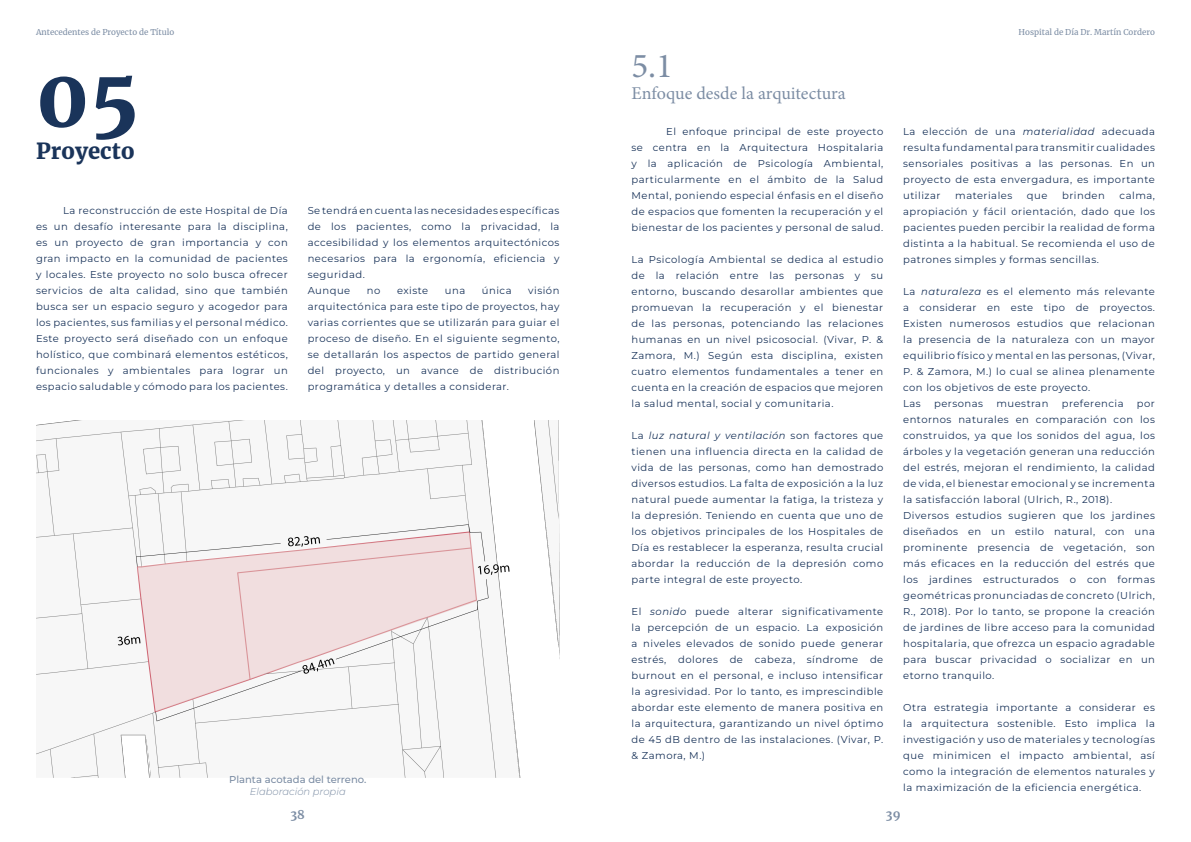
<style>
.page{position:relative;width:1191px;height:842px;background:#fff}
.page>*{position:absolute;margin:0;border:0;box-sizing:border-box;transform-origin:0 0}
.t1{font:900 80px "Merriweather";color:#1a345a}
.subtitulo{font:35px "Minion Pro";color:#7c8da4}
.t2{font:900 22px "Merriweather";color:#1a345a}
.subtitulo-2{font:18px "Minion Pro";color:#7c8da4}
.t3{font:700 12px "Merriweather";color:#7c8da4}
.Estilo_de_párrafo_1{font:10px/16px "Montserrat";letter-spacing:.05em;color:#1a345a;text-align:justify}
.pie{font:500 10px "Montserrat";color:#7c8da4}
.pie-2{font:italic 300 10px "Montserrat";color:#7c8da4}
.t4{font:8px "Merriweather";color:#7c8da4}
.s1{font-style:italic}
</style>
<div class="page">
<img style="left:36px;top:421px;width:523px;height:356px">
<p class="t4" style="left:36px;top:26px;width:140px">Antecedentes de Proyecto de Título</p>
<p class="t4" style="left:1018px;top:26px;width:138px">Hospital de Día Dr. Martín Cordero</p>
<p class="t1" style="left:36px;top:42px;width:105px">05</p>
<p class="t2" style="left:36px;top:136px;width:100px">Proyecto</p>
<p class="Estilo_de_párrafo_1" style="left:36px;top:202px;width:253px;text-indent:27px">La reconstrucción de este Hospital de Día es un desafío interesante para la disciplina, es un proyecto de gran importancia y con gran impacto en la comunidad de pacientes y locales. Este proyecto no solo busca ofrecer servicios de alta calidad, sino que también busca ser un espacio seguro y acogedor para los pacientes, sus familias y el personal médico.</p>
<p class="Estilo_de_párrafo_1" style="left:36px;top:330px;width:253px">Este proyecto será diseñado con un enfoque holístico, que combinará elementos estéticos, funcionales y ambientales para lograr un espacio saludable y cómodo para los pacientes.</p>
<p class="Estilo_de_párrafo_1" style="left:308px;top:202px;width:253px">Se tendrá en cuenta las necesidades específicas de los pacientes, como la privacidad, la accesibilidad y los elementos arquitectónicos necesarios para la ergonomía, eficiencia y seguridad.</p>
<p class="Estilo_de_párrafo_1" style="left:308px;top:282px;width:44px">Aunque</p>
<p class="Estilo_de_párrafo_1" style="left:367px;top:282px;width:15px">no</p>
<p class="Estilo_de_párrafo_1" style="left:397px;top:282px;width:33px">existe</p>
<p class="Estilo_de_párrafo_1" style="left:445px;top:282px;width:22px">una</p>
<p class="Estilo_de_párrafo_1" style="left:482px;top:282px;width:31px">única</p>
<p class="Estilo_de_párrafo_1" style="left:308px;top:282px;width:253px;text-indent:221px">visión arquitectónica para este tipo de proyectos, hay varias corrientes que se utilizarán para guiar el proceso de diseño. En el siguiente segmento, se detallarán los aspectos de partido general del proyecto, un avance de distribución programática y detalles a considerar.</p>
<p class="pie" style="left:229px;top:773px;width:139px">Planta acotada del terreno.</p>
<p class="pie-2" style="left:250px;top:785px;width:97px">Elaboración propia</p>
<p class="subtitulo" style="left:631px;top:43px;width:43px">5.1</p>
<p class="subtitulo-2" style="left:631px;top:81px;width:216px">Enfoque desde la arquitectura</p>
<p class="Estilo_de_párrafo_1" style="left:631px;top:123px;width:253px;text-indent:35px">El enfoque principal de este proyecto se centra en la Arquitectura Hospitalaria y la aplicación de Psicología Ambiental, particularmente en el ámbito de la Salud Mental, poniendo especial énfasis en el diseño de espacios que fomenten la recuperación y el bienestar de los pacientes y personal de salud.</p>
<p class="Estilo_de_párrafo_1" style="left:631px;top:251px;width:253px">La Psicología Ambiental se dedica al estudio de la relación entre las personas y su entorno, buscando desarollar ambientes que promuevan la recuperación y el bienestar de las personas, potenciando las relaciones humanas en un nivel psicosocial. (Vivar, P. &amp; Zamora, M.) Según esta disciplina, existen cuatro elementos fundamentales a tener en cuenta en la creación de espacios que mejoren la salud mental, social y comunitaria.</p>
<p class="Estilo_de_párrafo_1" style="left:631px;top:427px;width:253px">La <span class="s1">luz natural y ventilación</span> son factores que tienen una influencia directa en la calidad de vida de las personas, como han demostrado diversos estudios. La falta de exposición a la luz natural puede aumentar la fatiga, la tristeza y la depresión. Teniendo en cuenta que uno de los objetivos principales de los Hospitales de Día es restablecer la esperanza, resulta crucial abordar la reducción de la depresión como parte integral de este proyecto.</p>
<p class="Estilo_de_párrafo_1" style="left:631px;top:603px;width:253px">El <span class="s1">sonido</span> puede alterar significativamente la percepción de un espacio. La exposición a niveles elevados de sonido puede generar estrés, dolores de cabeza, síndrome de burnout en el personal, e incluso intensificar la agresividad. Por lo tanto, es imprescindible abordar este elemento de manera positiva en la arquitectura, garantizando un nivel óptimo de 45 dB dentro de las instalaciones. (Vivar, P. &amp; Zamora, M.)</p>
<p class="Estilo_de_párrafo_1" style="left:903px;top:123px;width:253px">La elección de una <span class="s1">materialidad</span> adecuada resulta fundamental para transmitir cualidades sensoriales positivas a las personas. En un proyecto de esta envergadura, es importante utilizar</p>
<p class="Estilo_de_párrafo_1" style="left:903px;top:187px;width:253px;text-indent:216px">calma, apropiación y fácil orientación, dado que los pacientes pueden percibir la realidad de forma distinta a la habitual. Se recomienda el uso de patrones simples y formas sencillas.</p>
<p class="Estilo_de_párrafo_1" style="left:903px;top:283px;width:253px">La <span class="s1">naturaleza</span> es el elemento más relevante a considerar en este tipo de proyectos.<br>Existen numerosos estudios que relacionan la presencia de la naturaleza con un mayor equilibrio físico y mental en las personas, (Vivar, P. &amp; Zamora, M.) lo cual se alinea plenamente con los objetivos de este proyecto.</p>
<p class="Estilo_de_párrafo_1" style="left:903px;top:395px;width:19px">Las</p>
<p class="Estilo_de_párrafo_1" style="left:934px;top:395px;width:50px">personas</p>
<p class="Estilo_de_párrafo_1" style="left:996px;top:395px;width:54px">muestran</p>
<p class="Estilo_de_párrafo_1" style="left:1061px;top:395px;width:63px">preferencia</p>
<p class="Estilo_de_párrafo_1" style="left:955px;top:187px;width:59px">materiales</p>
<p class="Estilo_de_párrafo_1" style="left:1027px;top:187px;width:22px">que</p>
<p class="Estilo_de_párrafo_1" style="left:1062px;top:187px;width:44px">brinden</p>
<p class="Estilo_de_párrafo_1" style="left:903px;top:395px;width:253px;text-indent:234px">por entornos naturales en comparación con los construidos, ya que los sonidos del agua, los árboles y la vegetación generan una reducción del estrés, mejoran el rendimiento, la calidad de vida, el bienestar emocional y se incrementa la satisfacción laboral (Ulrich, R., 2018).</p>
<p class="Estilo_de_párrafo_1" style="left:903px;top:507px;width:253px">Diversos estudios sugieren que los jardines diseñados en un estilo natural, con una prominente presencia de vegetación, son más eficaces en la reducción del estrés que los jardines estructurados o con formas geométricas pronunciadas de concreto (Ulrich, R., 2018). Por lo tanto, se propone la creación de jardines de libre acceso para la comunidad hospitalaria, que ofrezca un espacio agradable para buscar privacidad o socializar en un etorno tranquilo.</p>
<p class="Estilo_de_párrafo_1" style="left:903px;top:699px;width:253px">Otra estrategia importante a considerar es la arquitectura sostenible. Esto implica la investigación y uso de materiales y tecnologías que minimicen el impacto ambiental, así como la integración de elementos naturales y la maximización de la eficiencia energética.</p>
<p class="t3" style="left:290px;top:806px;width:16px">38</p>
<p class="t3" style="left:886px;top:806px;width:16px">39</p>
</div>
